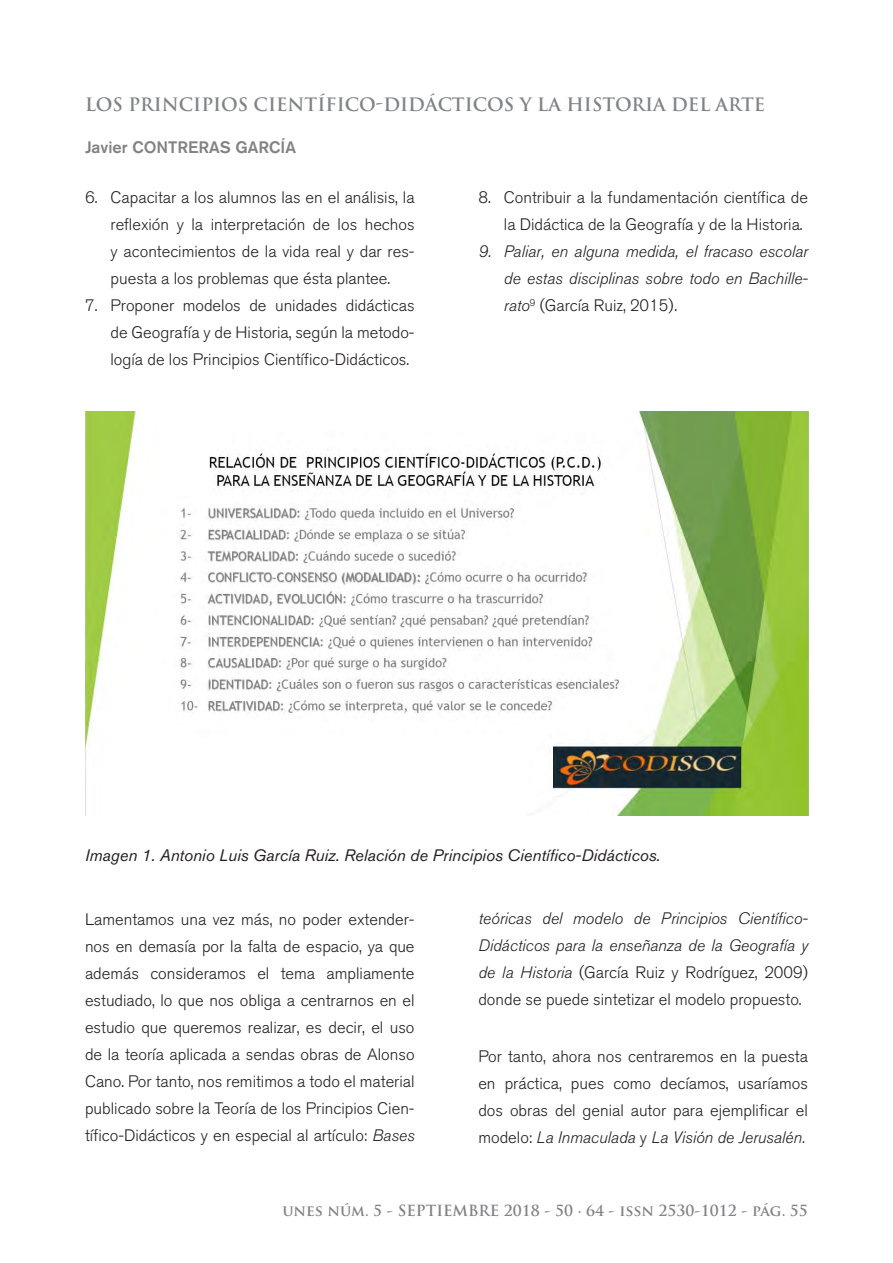
<style>
.page{position:relative;width:893px;height:1263px;background:#fff}
.page>*{position:absolute;margin:0;border:0;box-sizing:border-box;transform-origin:0 0}
.t1{font:700 18px "Trajan Pro";color:#808285}
.cuerpo_de_texto{font:300 16.5px/27px "Akzidenz Grotesk BQ";color:#231f20;text-align:justify}
.cuerpo_de_texto-2{font:italic 300 16.5px/27px "Akzidenz Grotesk BQ";color:#231f20;text-align:justify}
.pie{font:italic 16.5px "Akzidenz Grotesk BQ";color:#231f20}
.t2{font:500 16.5px "Akzidenz Grotesk BQ";color:#808285}
.Título_H1{font:700 15px "Trajan Pro";color:#808285}
.s1{font-style:normal}
.s2{font-style:italic}
</style>
<div class="page">
<img style="left:85px;top:411px;width:723px;height:404px">
<p class="t1" style="left:85px;top:93px;width:682px">LOS PRINCIPIOS CIENTÍFICO-DIDÁCTICOS Y LA HISTORIA DEL ARTE</p>
<p class="t2" style="left:85px;top:137px;width:212px">Javier CONTRERAS GARCÍA</p>
<p class="cuerpo_de_texto" style="left:111px;top:184px;width:306px;text-indent:-26px">6. Capacitar a los alumnos las en el análisis, la reflexión y la interpretación de los hechos y acontecimientos de la vida real y dar res&shy;puesta a los problemas que ésta plantee.</p>
<p class="cuerpo_de_texto" style="left:111px;top:292px;width:306px;text-indent:-26px">7. Proponer modelos de unidades didácticas de Geografía y de Historia, según la metodo&shy;logía de los Principios Científico-Didácticos.</p>
<p class="cuerpo_de_texto" style="left:504px;top:184px;width:305px;text-indent:-26px">8. Contribuir a la fundamentación científica de la Didáctica de la Geografía y de la Historia.</p>
<p class="cuerpo_de_texto-2" style="left:504px;top:238px;width:306px;text-indent:-26px">9. Paliar, en alguna medida, el fracaso escolar de estas disciplinas sobre todo en Bachille&shy;rato<sup>9</sup> <span class="s1">(García Ruiz, 2015).</span></p>
<p class="pie" style="left:85px;top:845px;width:577px">Imagen 1. Antonio Luis García Ruiz. Relación de Principios Científico-Didácticos.</p>
<p class="cuerpo_de_texto" style="left:85px;top:906px;width:331px">Lamentamos una vez más, no poder extender&shy;nos en demasía por la falta de espacio, ya que además consideramos el tema ampliamente estudiado, lo que nos obliga a centrarnos en el estudio que queremos realizar, es decir, el uso de la teoría aplicada a sendas obras de Alonso Cano. Por tanto, nos remitimos a todo el material publicado sobre la Teoría de los Principios Cien&shy;tífico-Didácticos y en especial al artículo: <span class="s2">Bases</span></p>
<p class="cuerpo_de_texto-2" style="left:478px;top:905px;width:331px">teóricas del modelo de Principios Científico-Didácticos para la enseñanza de la Geografía y de la Historia <span class="s1">(García Ruiz y Rodríguez, 2009) donde se puede sintetizar el modelo propuesto.</span></p>
<p class="cuerpo_de_texto" style="left:478px;top:1043px;width:331px">Por tanto, ahora nos centraremos en la puesta en práctica, pues como decíamos, usaríamos dos obras del genial autor para ejemplificar el modelo: <span class="s2">La Inmaculada</span> y <span class="s2">La Visión de Jerusalén.</span></p>
<p class="Título_H1" style="left:282px;top:1201px;width:527px">unes núm. 5 - SEPTIEMBRE 2018 - 50 · 64 - issn 2530-1012 - pág. 55</p>
</div>
